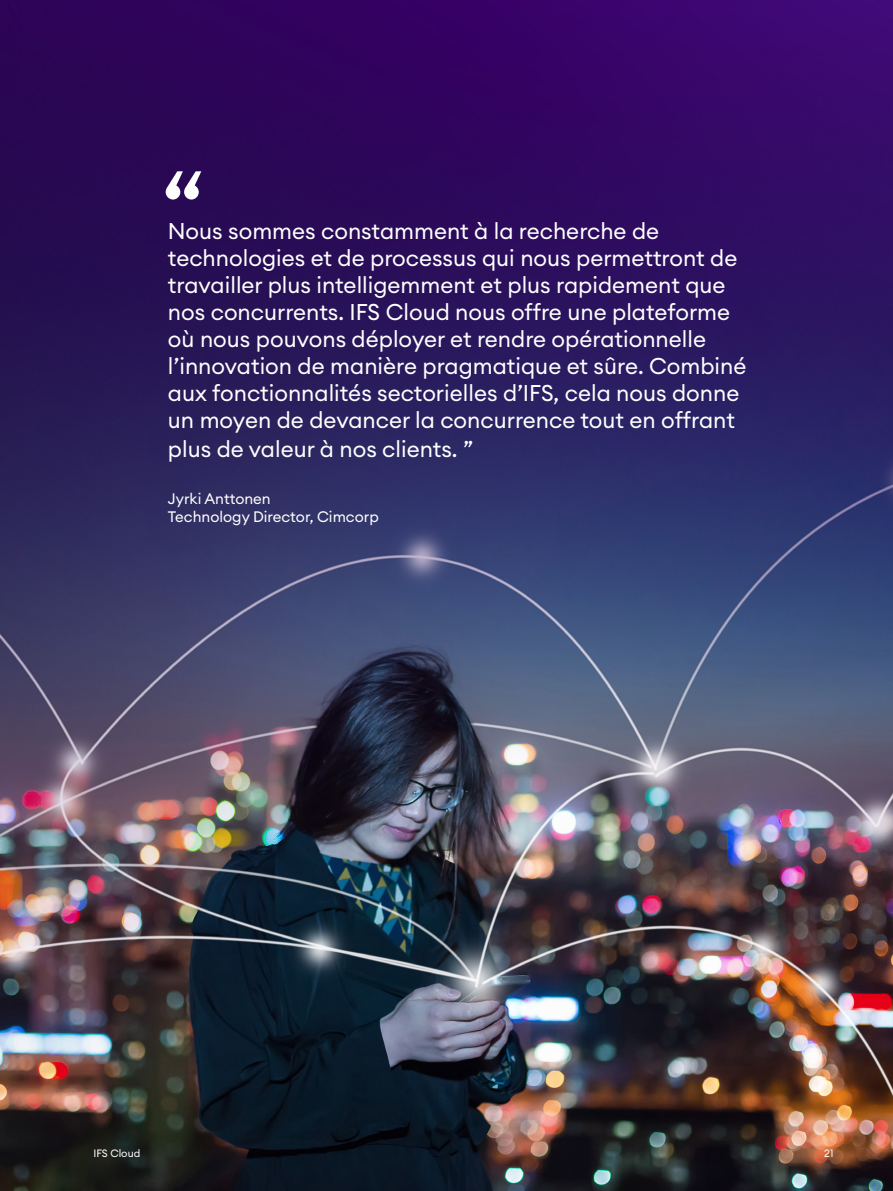
<style>
.page{position:relative;width:893px;height:1191px;background:#fff}
.page>*{position:absolute;margin:0;border:0;box-sizing:border-box;transform-origin:0 0}
.t1{font:99px "Euclid Circular A";color:#fff}
.INTRO_SPREAD_HEADER{font:22.5px/27.3px "Euclid Circular A";color:#fff}
.INTRO_SPREAD_HEADER-2{font:15px "Euclid Circular A";color:#fff}
.t2{font:10.5px "Euclid Circular A";color:#fff}
</style>
<div class="page">
<img style="left:0;top:0;width:893px;height:1191px">
<p class="t1" style="left:162px;top:143px;width:45px">“</p>
<p class="INTRO_SPREAD_HEADER" style="left:168px;top:217px;width:580px">Nous sommes constamment à la recherche de technologies et de processus qui nous permettront de travailler plus intelligemment et plus rapidement que nos concurrents. IFS Cloud nous offre une plateforme où nous pouvons déployer et rendre opérationnelle l’innovation de manière pragmatique et sûre. Combiné aux fonctionnalités sectorielles d’IFS, cela nous donne un moyen de devancer la concurrence tout en offrant plus de valeur à nos clients. ”</p>
<p class="INTRO_SPREAD_HEADER-2" style="left:168px;top:488px;width:104px">Jyrki Anttonen</p>
<p class="INTRO_SPREAD_HEADER-2" style="left:168px;top:506px;width:212px">Technology Director, Cimcorp</p>
<p class="t2" style="left:94px;top:1146px;width:48px">IFS Cloud</p>
<p class="t2" style="left:824px;top:1146px;width:11px">21</p>
</div>
